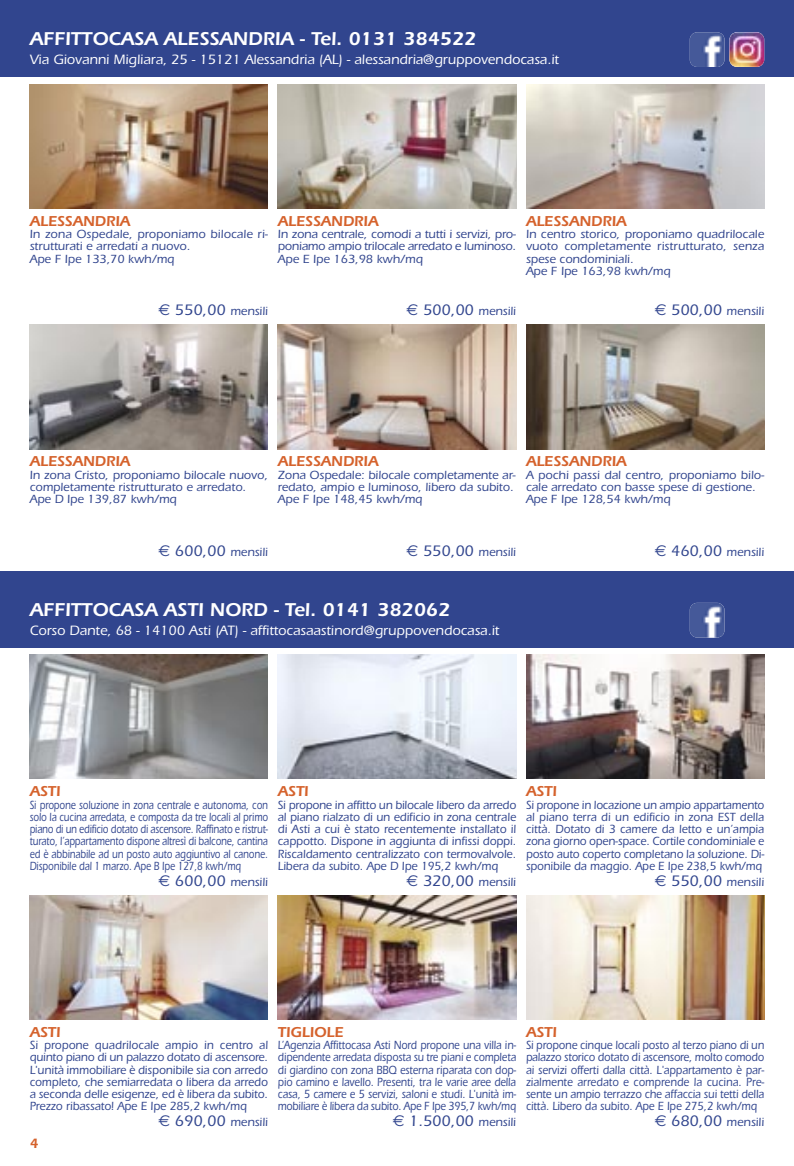
<style>
.page{position:relative;width:794px;height:1166px;background:#fff}
.page>*{position:absolute;margin:0;border:0;box-sizing:border-box;transform-origin:0 0}
.t1{font:600 19.25px "Itc Eras";color:#fff}
.t2{font:500 15.75px "Itc Eras";color:#31458e}
.t3{font:600 14.88px "Itc Eras";color:#d5622c}
.t4{font:500 14px "Itc Eras";color:#fff}
.t5{font:600 14px "Itc Eras";color:#d5622c}
.t6{font:500 12.25px/12.2px "Itc Eras";color:#31458e}
.t7{font:500 12.25px/12.2px "Itc Eras";color:#31458e;text-align:justify;scale:.94 1}
.t8{font:500 12.25px/12.2px "Itc Eras";color:#31458e;text-align:justify;scale:.77 1}
.t9{font:500 12.25px/12.2px "Itc Eras";color:#31458e;text-align:justify;scale:.84 1}
.t10{font:500 12.25px/12.2px "Itc Eras";color:#31458e;text-align:justify;scale:.88 1}
.t11{font:500 12.25px/12.2px "Itc Eras";color:#31458e;text-align:justify;scale:.92 1}
.s1{font-family:"Euro Sans";font-weight:400;font-size:15.75px}
.s2{font-size:15.75px}
.s3{font-family:"Euro Sans";font-weight:400}
.s4{font-size:12.25px}
</style>
<div class="page">
<img style="left:30px;top:84px;width:238px;height:124px">
<img style="left:278px;top:84px;width:238px;height:124px">
<img style="left:526px;top:84px;width:238px;height:124px">
<img style="left:30px;top:325px;width:238px;height:124px">
<img style="left:278px;top:325px;width:238px;height:124px">
<img style="left:526px;top:325px;width:238px;height:124px">
<div style="left:0;top:0;width:794px;height:77px;background:#31458e"></div>
<img style="left:690px;top:32px;width:34px;height:35px;border-radius:7px">
<div style="left:0;top:570px;width:794px;height:77px;background:#31458e"></div>
<img style="left:690px;top:603px;width:34px;height:34px;border-radius:7px">
<img style="left:30px;top:655px;width:238px;height:124px">
<img style="left:278px;top:655px;width:238px;height:124px">
<img style="left:526px;top:655px;width:238px;height:124px">
<img style="left:30px;top:895px;width:238px;height:124px">
<img style="left:278px;top:895px;width:238px;height:124px">
<img style="left:526px;top:895px;width:238px;height:124px">
<img style="left:729px;top:32px;width:35px;height:35px;border-radius:7px">
<p class="t1" style="left:30px;top:32px;width:448px">AFFITTOCASA ALESSANDRIA - Tel. 0131 384522</p>
<p class="t4" style="left:30px;top:55px;width:531px">Via Giovanni Migliara, 25 - 15121 Alessandria (AL) - alessandria@gruppovendocasa.it</p>
<p class="t3" style="left:30px;top:216px;width:102px">ALESSANDRIA</p>
<p class="t6" style="left:30px;top:229px;width:240px">In zona Ospedale, proponiamo bilocale ri&shy;strutturati e arredati a nuovo.</p>
<p class="t6" style="left:30px;top:254px;width:146px">Ape F Ipe 133,70 kwh/mq</p>
<p class="t6" style="left:158px;top:306px;width:111px"><span class="s1">€</span> <span class="s2">550,00</span> mensili</p>
<p class="t3" style="left:278px;top:216px;width:102px">ALESSANDRIA</p>
<p class="t6" style="left:278px;top:229px;width:240px">In zona centrale, comodi a tutti i servizi, pro&shy;poniamo ampio trilocale arredato e luminoso.</p>
<p class="t6" style="left:278px;top:254px;width:146px">Ape E Ipe 163,98 kwh/mq</p>
<p class="t6" style="left:406px;top:306px;width:111px"><span class="s1">€</span> <span class="s2">500,00</span> mensili</p>
<p class="t3" style="left:526px;top:216px;width:102px">ALESSANDRIA</p>
<p class="t6" style="left:526px;top:229px;width:240px;text-align:justify">In centro storico, proponiamo quadrilocale vuoto completamente ristrutturato, senza spese condominiali.</p>
<p class="t6" style="left:526px;top:266px;width:146px">Ape F Ipe 163,98 kwh/mq</p>
<p class="t6" style="left:654px;top:306px;width:111px"><span class="s1">€</span> <span class="s2">500,00</span> mensili</p>
<p class="t3" style="left:30px;top:456px;width:102px">ALESSANDRIA</p>
<p class="t6" style="left:30px;top:470px;width:240px">In zona Cristo, proponiamo bilocale nuovo, completamente ristrutturato e arredato.</p>
<p class="t6" style="left:30px;top:494px;width:149px">Ape D Ipe 139,87 kwh/mq</p>
<p class="t6" style="left:158px;top:547px;width:111px"><span class="s1">€</span> <span class="s2">600,00</span> mensili</p>
<p class="t3" style="left:278px;top:456px;width:102px">ALESSANDRIA</p>
<p class="t6" style="left:278px;top:470px;width:239px">Zona Ospedale: bilocale completamente ar&shy;redato, ampio e luminoso, libero da subito.</p>
<p class="t6" style="left:278px;top:494px;width:146px">Ape F Ipe 148,45 kwh/mq</p>
<p class="t6" style="left:406px;top:547px;width:111px"><span class="s1">€</span> <span class="s2">550,00</span> mensili</p>
<p class="t3" style="left:526px;top:456px;width:102px">ALESSANDRIA</p>
<p class="t6" style="left:526px;top:470px;width:240px">A pochi passi dal centro, proponiamo bilo&shy;cale arredato con basse spese di gestione.</p>
<p class="t6" style="left:526px;top:494px;width:146px">Ape F Ipe 128,54 kwh/mq</p>
<p class="t6" style="left:654px;top:547px;width:111px"><span class="s1">€</span> <span class="s2">460,00</span> mensili</p>
<p class="t1" style="left:30px;top:603px;width:422px">AFFITTOCASA ASTI NORD - Tel. 0141 382062</p>
<p class="t4" style="left:30px;top:625px;width:471px">Corso Dante, 68 - 14100 Asti (AT) - affittocasaastinord@gruppovendocasa.it</p>
<p class="t3" style="left:30px;top:786px;width:32px">ASTI</p>
<p class="t8" style="left:30px;top:800px;width:311px">Si propone soluzione in zona centrale e autonoma, con solo la cucina arredata, e composta da tre locali al primo piano di un edificio dotato di ascensore. Raffinato e ristrut&shy;turato, l’appartamento dispone altresì di balcone, cantina ed è abbinabile ad un posto auto aggiuntivo al canone.<br>Disponibile dal 1 marzo. Ape B Ipe 127,8 kwh/mq</p>
<p class="t6" style="left:158px;top:877px;width:111px"><span class="s1">€</span> <span class="s2">600,00</span> mensili</p>
<p class="t3" style="left:278px;top:786px;width:32px">ASTI</p>
<p class="t7" style="left:278px;top:800px;width:255px">Si propone in affitto un bilocale libero da arredo al piano rialzato di un edificio in zona centrale di Asti a cui è stato recentemente installato il cappotto. Dispone in aggiunta di infissi doppi.<br>Riscaldamento centralizzato con termovalvole.<br>Libera da subito. Ape D Ipe 195,2 kwh/mq</p>
<p class="t6" style="left:406px;top:877px;width:111px"><span class="s1">€</span> <span class="s2">320,00</span> mensili</p>
<p class="t3" style="left:526px;top:786px;width:32px">ASTI</p>
<p class="t11" style="left:526px;top:800px;width:260px">Si propone in locazione un ampio appartamento al piano terra di un edificio in zona EST della città. Dotato di 3 camere da letto e un’ampia zona giorno open-space. Cortile condominiale e posto auto coperto completano la soluzione. Di&shy;sponibile da maggio. Ape E Ipe 238,5 kwh/mq</p>
<p class="t6" style="left:654px;top:877px;width:111px"><span class="s1">€</span> <span class="s2">550,00</span> mensili</p>
<p class="t3" style="left:30px;top:1027px;width:32px">ASTI</p>
<p class="t7" style="left:30px;top:1040px;width:255px">Si propone quadrilocale ampio in centro al quinto piano di un palazzo dotato di ascensore.<br>L'unità immobiliare è disponibile sia con arredo completo, che semiarredata o libera da arredo a seconda delle esigenze, ed è libera da subito.<br>Prezzo ribassato! Ape E Ipe 285,2 kwh/mq</p>
<p class="t6" style="left:158px;top:1117px;width:111px"><span class="s1">€</span> <span class="s2">690,00</span> mensili</p>
<p class="t5" style="left:30px;top:1138px;width:10px">4</p>
<p class="t3" style="left:278px;top:1027px;width:67px">TIGLIOLE</p>
<p class="t9" style="left:278px;top:1040px;width:285px">L’Agenzia Affittocasa Asti Nord propone una villa in&shy;dipendente arredata disposta su tre piani e completa di giardino con zona BBQ esterna riparata con dop&shy;pio camino e lavello. Presenti, tra le varie aree della casa, 5 camere e 5 servizi, saloni e studi. L'unità im&shy;mobiliare è libera da subito. Ape F Ipe 395,7 kwh/mq</p>
<p class="t2" style="left:393px;top:1116px;width:125px"><span class="s3">€</span> 1.500,00 <span class="s4">mensili</span></p>
<p class="t3" style="left:526px;top:1027px;width:32px">ASTI</p>
<p class="t10" style="left:526px;top:1040px;width:272px">Si propone cinque locali posto al terzo piano di un palazzo storico dotato di ascensore, molto comodo ai servizi offerti dalla città. L'appartamento è par&shy;zialmente arredato e comprende la cucina. Pre&shy;sente un ampio terrazzo che affaccia sui tetti della città. Libero da subito. Ape E Ipe 275,2 kwh/mq</p>
<p class="t6" style="left:654px;top:1117px;width:111px"><span class="s1">€</span> <span class="s2">680,00</span> mensili</p>
</div>
